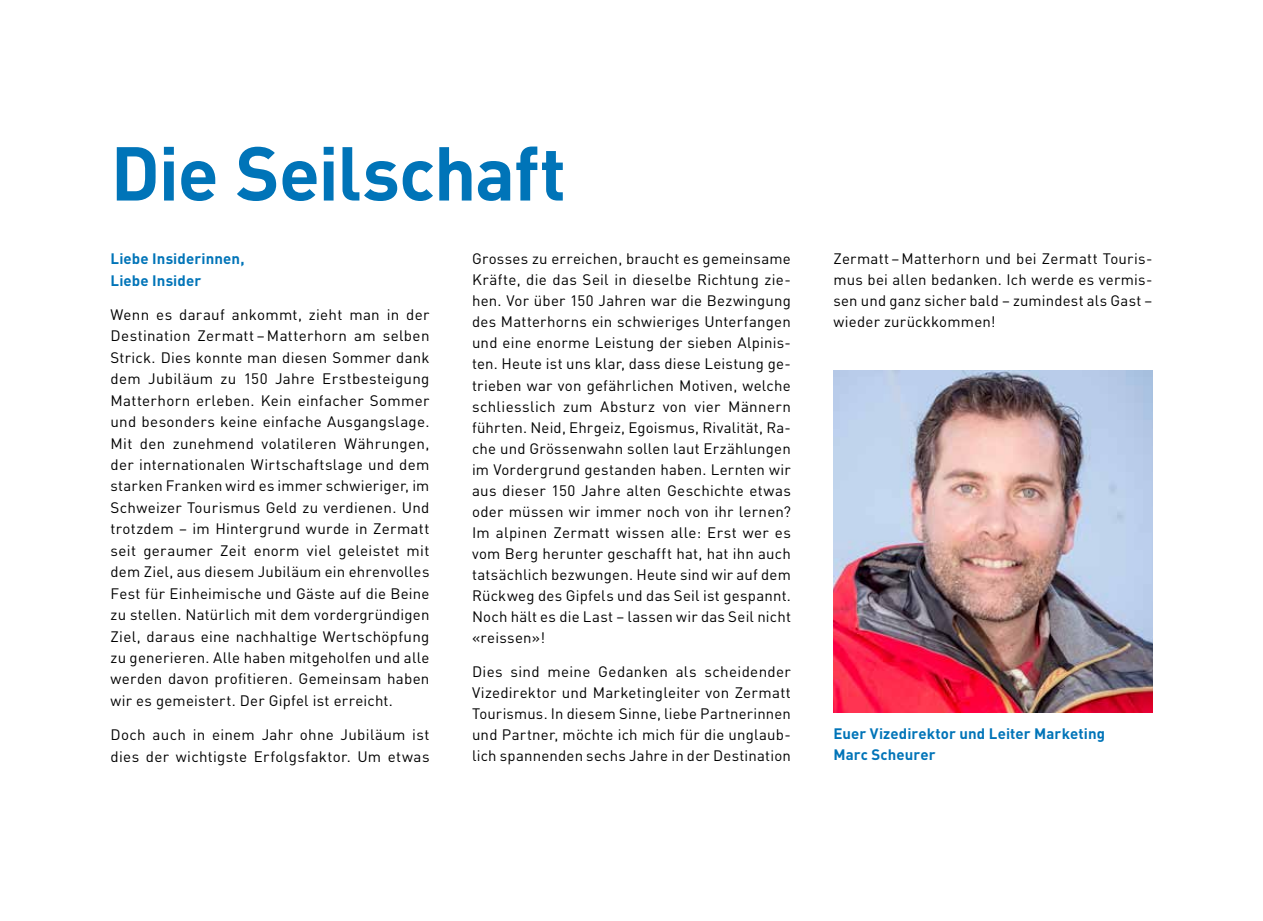
<style>
.page{position:relative;width:1263px;height:921px;background:#fff}
.page>*{position:absolute;margin:0;border:0;box-sizing:border-box;transform-origin:0 0}
.t1{font:700 75px "DIN";letter-spacing:-.02em;color:#0074b8}
.t2{font:15px/21px "DIN";letter-spacing:.015em;color:#000;text-align:justify}
.t3{font:700 15px/21.5px "DIN";letter-spacing:.005em;color:#0074b8}
</style>
<div class="page">
<img style="left:833px;top:370px;width:319px;height:342px">
<h1 class="t1" style="left:111px;top:124px;width:457px">Die Seilschaft</h1>
<p class="t3" style="left:111px;top:247px;width:135px">Liebe Insiderinnen,<br>Liebe Insider</p>
<p class="t2" style="left:111px;top:303px;width:320px;line-height:21.5px">Wenn es darauf ankommt, zieht man in der Destination Zermatt – Matterhorn am selben Strick. Dies konnte man diesen Sommer dank dem Jubiläum zu 150 Jahre Erstbesteigung Matterhorn erleben. Kein einfacher Sommer und besonders keine einfache Ausgangslage.<br>Mit den zunehmend volatileren Währungen, der internationalen Wirtschaftslage und dem starken Franken wird es immer schwieriger, im Schweizer Tourismus Geld zu verdienen. Und trotzdem – im Hintergrund wurde in Zermatt seit geraumer Zeit enorm viel geleistet mit dem Ziel, aus diesem Jubiläum ein ehrenvolles Fest für Einheimische und Gäste auf die Beine zu stellen. Natürlich mit dem vordergründigen Ziel, daraus eine nachhaltige Wertschöpfung zu generieren. Alle haben mitgeholfen und alle werden davon profitieren. Gemeinsam haben wir es gemeistert. Der Gipfel ist erreicht.</p>
<p class="t2" style="left:111px;top:724px;width:320px;line-height:21.5px">Doch auch in einem Jahr ohne Jubiläum ist dies der wichtigste Erfolgsfaktor. Um etwas</p>
<p class="t2" style="left:472px;top:248px;width:320px">Grosses zu erreichen, braucht es gemeinsame Kräfte, die das Seil in dieselbe Richtung zie&shy;hen. Vor über 150 Jahren war die Bezwingung des Matterhorns ein schwieriges Unterfangen und eine enorme Leistung der sieben Alpinis&shy;ten. Heute ist uns klar, dass diese Leistung ge&shy;trieben war von gefährlichen Motiven, welche schliesslich zum Absturz von vier Männern führten. Neid, Ehrgeiz, Egoismus, Rivalität, Ra&shy;che und Grössenwahn sollen laut Erzählungen im Vordergrund gestanden haben. Lernten wir aus dieser 150 Jahre alten Geschichte etwas oder müssen wir immer noch von ihr lernen?<br>Im alpinen Zermatt wissen alle: Erst wer es vom Berg herunter geschafft hat, hat ihn auch tatsächlich bezwungen. Heute sind wir auf dem Rückweg des Gipfels und das Seil ist gespannt.<br>Noch hält es die Last – lassen wir das Seil nicht «reissen»!</p>
<p class="t2" style="left:472px;top:661px;width:320px">Dies sind meine Gedanken als scheidender Vizedirektor und Marketingleiter von Zermatt Tourismus. In diesem Sinne, liebe Partnerinnen und Partner, möchte ich mich für die unglaub&shy;lich spannenden sechs Jahre in der Destination</p>
<p class="t2" style="left:833px;top:248px;width:320px">Zermatt – Matterhorn und bei Zermatt Touris&shy;mus bei allen bedanken. Ich werde es vermis&shy;sen und ganz sicher bald – zumindest als Gast – wieder zurückkommen!</p>
<p class="t3" style="left:833px;top:723px;width:273px;line-height:21px">Euer Vizedirektor und Leiter Marketing<br>Marc Scheurer</p>
</div>
